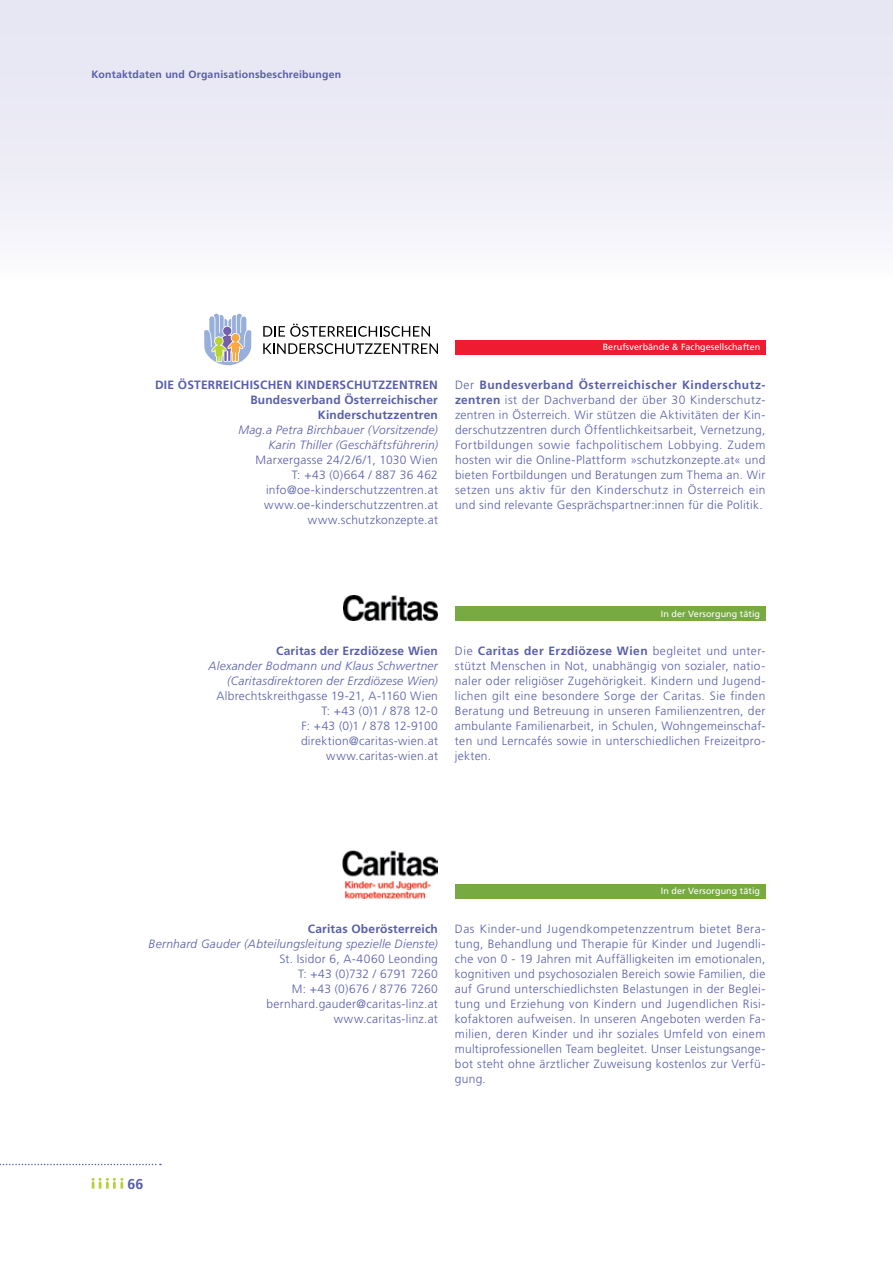
<style>
.page{position:relative;width:893px;height:1263px;background:#fff}
.page>*{position:absolute;margin:0;border:0;box-sizing:border-box;transform-origin:0 0}
.t1{font:700 14.25px "Frutiger";color:#585eaa}
.t2{font:300 12px/15px "Frutiger";letter-spacing:.025em;color:#585eaa;text-align:justify}
.t3{font:italic 300 12px/15px "Frutiger";letter-spacing:.025em;color:#585eaa;text-align:right}
.t4{font:700 12px/15px "Frutiger";letter-spacing:.015em;color:#585eaa;text-align:right}
.t5{font:700 10.5px "Frutiger";letter-spacing:.02em;color:#585eaa}
.t6{font:9px "Frutiger";letter-spacing:.005em;color:#fff}
.s1{font-weight:700}
</style>
<div class="page">
<div style="left:0;top:0;width:893px;height:283px;background:linear-gradient(to bottom,#e3e3f2,#f8f8fc)"></div>
<svg style="left:0;top:1164px;width:161px;height:1px"></svg>
<svg style="left:92px;top:1178px;width:31px;height:10px"></svg>
<svg style="left:204px;top:314px;width:47px;height:51px"></svg>
<svg style="left:263px;top:324px;width:167px;height:13px"></svg>
<svg style="left:263px;top:343px;width:175px;height:11px"></svg>
<div style="left:455px;top:340px;width:310px;height:14px;background:#ed1c2f"></div>
<img style="left:343px;top:596px;width:95px;height:25px">
<div style="left:455px;top:607px;width:310px;height:14px;background:#78aa42"></div>
<img style="left:343px;top:851px;width:95px;height:48px">
<div style="left:455px;top:884px;width:310px;height:14px;background:#78aa42"></div>
<p class="t5" style="left:91px;top:68px;width:251px">Kontaktdaten und Organisationsbeschreibungen</p>
<p class="t4" style="left:155px;top:377px;width:284px">DIE ÖSTERREICHISCHEN KINDERSCHUTZZENTREN<br>Bundesverband Österreichischer<br>Kinderschutzzentren</p>
<p class="t3" style="left:238px;top:422px;width:201px">Mag.a Petra Birchbauer (Vorsitzende)<br>Karin Thiller (Geschäftsführerin)</p>
<p class="t2" style="left:256px;top:452px;width:184px;text-align:right">Marxergasse 24/2/6/1, 1030 Wien<br>T: +43 (0)664 / 887 36 462 info@oe-kinderschutzzentren.at www.oe-kinderschutzzentren.at www.schutzkonzepte.at</p>
<p class="t6" style="left:603px;top:342px;width:159px">Berufsverbände &amp; Fachgesellschaften</p>
<p class="t2" style="left:455px;top:377px;width:312px">Der <span class="s1">Bundesverband Österreichischer Kinderschutz&shy;zentren</span> ist der Dachverband der über 30 Kinderschutz&shy;zentren in Österreich. Wir stützen die Aktivitäten der Kin&shy;derschutzzentren durch Öffentlichkeitsarbeit, Vernetzung, Fortbildungen sowie fachpolitischem Lobbying. Zudem hosten wir die Online-Plattform »schutzkonzepte.at« und bieten Fortbildungen und Beratungen zum Thema an. Wir setzen uns aktiv für den Kinderschutz in Österreich ein und sind relevante Gesprächspartner:innen für die Politik.</p>
<p class="t4" style="left:276px;top:644px;width:163px">Caritas der Erzdiözese Wien</p>
<p class="t3" style="left:208px;top:659px;width:231px">Alexander Bodmann und Klaus Schwertner (Caritasdirektoren der Erzdiözese Wien)</p>
<p class="t2" style="left:216px;top:689px;width:223px;text-align:right">Albrechtskreithgasse 19-21, A-1160 Wien<br>T: +43 (0)1 / 878 12-0<br>F: +43 (0)1 / 878 12-9100 direktion@caritas-wien.at www.caritas-wien.at</p>
<p class="t6" style="left:661px;top:608px;width:101px">In der Versorgung tätig</p>
<p class="t2" style="left:455px;top:644px;width:312px">Die <span class="s1">Caritas der Erzdiözese Wien</span> begleitet und unter&shy;stützt Menschen in Not, unabhängig von sozialer, natio&shy;naler oder religiöser Zugehörigkeit. Kindern und Jugend&shy;lichen gilt eine besondere Sorge der Caritas. Sie finden Beratung und Betreuung in unseren Familienzentren, der ambulante Familienarbeit, in Schulen, Wohngemeinschaf&shy;ten und Lerncafés sowie in unterschiedlichen Freizeitpro&shy;jekten.</p>
<p class="t4" style="left:308px;top:921px;width:132px">Caritas Oberösterreich</p>
<p class="t3" style="left:149px;top:936px;width:291px">Bernhard Gauder (Abteilungsleitung spezielle Dienste)</p>
<p class="t2" style="left:266px;top:951px;width:173px;text-align:right">St. Isidor 6, A-4060 Leonding<br>T: +43 (0)732 / 6791 7260<br>M: +43 (0)676 / 8776 7260 bernhard.gauder@caritas-linz.at www.caritas-linz.at</p>
<p class="t6" style="left:661px;top:886px;width:101px">In der Versorgung tätig</p>
<p class="t2" style="left:455px;top:921px;width:312px">Das Kinder-und Jugendkompetenzzentrum bietet Bera&shy;tung, Behandlung und Therapie für Kinder und Jugendli&shy;che von 0 - 19 Jahren mit Auffälligkeiten im emotionalen, kognitiven und psychosozialen Bereich sowie Familien, die auf Grund unterschiedlichsten Belastungen in der Beglei&shy;tung und Erziehung von Kindern und Jugendlichen Risi&shy;kofaktoren aufweisen. In unseren Angeboten werden Fa&shy;milien, deren Kinder und ihr soziales Umfeld von einem multiprofessionellen Team begleitet. Unser Leistungsange&shy;bot steht ohne ärztlicher Zuweisung kostenlos zur Verfü&shy;gung.</p>
<p class="t1" style="left:128px;top:1175px;width:17px">66</p>
</div>
